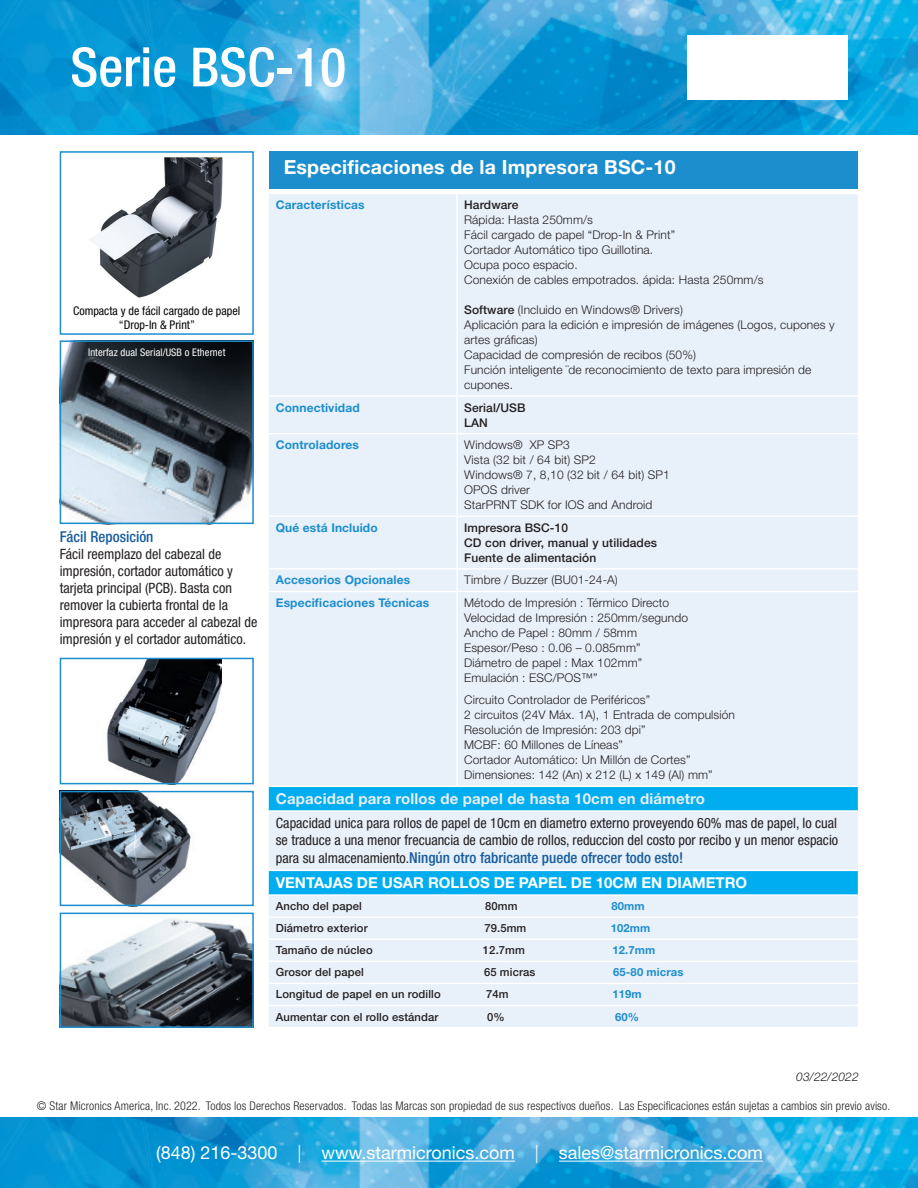
<style>
.page{position:relative;width:918px;height:1188px;background:#fff}
.page>*{position:absolute;margin:0;border:0;box-sizing:border-box;transform-origin:0 0}
.t1{font:500 condensed 54px "Helvetica Neue LT Pro";color:#fff}
.t2{font:700 19.5px "Helvetica Neue LT Std";letter-spacing:.01em;color:#fff}
.t3{font:18px "Helvetica Neue LT Std";color:#fff}
.t4{font:700 15px/24.8px "Helvetica Neue LT Std";color:#fff}
.t5{font:700 15px "Helvetica Neue LT Std";letter-spacing:.01em;color:#e8eff8}
.t6{font:500 condensed 15px "Helvetica Neue LT Pro";color:#175d9e}
.t7{font:condensed 14.25px/17.1px "Helvetica Neue LT Std";color:#231f20}
.t8{font:300 12px/15px "Helvetica Neue LT Std";letter-spacing:.01em;color:#231f20}
.t9{font:300 condensed 12px "Helvetica Neue LT Std";letter-spacing:.01em;color:#231f20}
.t10{font:700 12px "Helvetica Neue LT Std";letter-spacing:.01em;color:#1c8ece}
.t11{font:500 12px/15px "Helvetica Neue LT Std";letter-spacing:.01em;color:#231f20}
.t12{font:condensed 12px/14.4px "Helvetica Neue LT Pro";color:#040503;text-align:center}
.t13{font:italic 300 12px "Helvetica Neue LT Std";letter-spacing:.01em;color:#231f20}
.t14{font:500 11.25px "Helvetica Neue LT Std";letter-spacing:.01em;color:#231f20}
.t15{font:700 11.25px "Helvetica Neue LT Std";letter-spacing:.01em;color:#1c8ece}
.t16{font:condensed 10.5px "Helvetica Neue LT Std";letter-spacing:.01em;color:#fff}
.s1{font-weight:500}
.s2{font-weight:400;font-stretch:condensed;font-size:14.25px;color:#231f20}
.s3{font-weight:500;font-stretch:condensed;color:#175d9e}
.s4{font-weight:300}
</style>
<div class="page">
<img style="left:0;top:0;width:918px;height:135px">
<img style="left:687px;top:36px;width:161px;height:63px">
<img style="left:106px;top:661px;width:115px;height:120px">
<div style="left:60px;top:658px;width:194px;height:126px;border:2px solid #1c8ece"></div>
<img style="left:63px;top:794px;width:128px;height:109px">
<div style="left:60px;top:791px;width:194px;height:115px;border:2px solid #1c8ece"></div>
<img style="left:63px;top:918px;width:188px;height:107px">
<div style="left:60px;top:913px;width:194px;height:115px;border:2px solid #1c8ece"></div>
<img style="left:0;top:1118px;width:918px;height:70px">
<hr style="left:322px;top:1161px;width:193px;height:1px;background:#fff">
<hr style="left:559px;top:1161px;width:204px;height:1px;background:#fff">
<img style="left:63px;top:343px;width:188px;height:178px">
<div style="left:60px;top:340px;width:194px;height:184px;border:2px solid #1c8ece"></div>
<img style="left:89px;top:157px;width:134px;height:141px">
<div style="left:60px;top:151px;width:194px;height:184px;border:2px solid #1c8ece"></div>
<div style="left:269px;top:151px;width:588px;height:37px;background:#1c8ece"></div>
<div style="left:269px;top:194px;width:589px;height:833px;background:#e8f0f9"></div>
<svg style="left:269px;top:787px;width:589px;height:107px;background:#81d2f4"></svg>
<hr style="left:456px;top:194px;width:2px;height:201px;background:#fff">
<hr style="left:269px;top:395px;width:188px;height:2px;background:#fff">
<hr style="left:457px;top:395px;width:401px;height:2px;background:#fff">
<hr style="left:456px;top:397px;width:2px;height:36px;background:#fff">
<hr style="left:269px;top:433px;width:188px;height:1px;background:#fff">
<hr style="left:457px;top:433px;width:401px;height:1px;background:#fff">
<hr style="left:456px;top:434px;width:2px;height:82px;background:#fff">
<hr style="left:269px;top:516px;width:188px;height:1px;background:#fff">
<hr style="left:457px;top:516px;width:401px;height:1px;background:#fff">
<hr style="left:456px;top:517px;width:2px;height:51px;background:#fff">
<hr style="left:269px;top:568px;width:188px;height:2px;background:#fff">
<hr style="left:457px;top:568px;width:401px;height:2px;background:#fff">
<hr style="left:456px;top:570px;width:2px;height:21px;background:#fff">
<hr style="left:269px;top:591px;width:188px;height:1px;background:#fff">
<hr style="left:457px;top:591px;width:401px;height:1px;background:#fff">
<hr style="left:456px;top:592px;width:2px;height:194px;background:#fff">
<hr style="left:269px;top:786px;width:188px;height:1px;background:#fff">
<hr style="left:457px;top:786px;width:401px;height:1px;background:#fff">
<hr style="left:269px;top:810px;width:188px;height:2px;background:#fff">
<hr style="left:457px;top:810px;width:401px;height:2px;background:#fff">
<hr style="left:269px;top:870px;width:188px;height:1px;background:#fff">
<hr style="left:457px;top:870px;width:401px;height:1px;background:#fff">
<hr style="left:269px;top:894px;width:188px;height:2px;background:#fff">
<hr style="left:457px;top:894px;width:401px;height:2px;background:#fff">
<hr style="left:269px;top:916px;width:188px;height:2px;background:#fff">
<hr style="left:457px;top:916px;width:401px;height:2px;background:#fff">
<hr style="left:269px;top:939px;width:188px;height:1px;background:#fff">
<hr style="left:457px;top:939px;width:401px;height:1px;background:#fff">
<hr style="left:269px;top:961px;width:188px;height:1px;background:#fff">
<hr style="left:457px;top:961px;width:401px;height:1px;background:#fff">
<hr style="left:269px;top:983px;width:188px;height:1px;background:#fff">
<hr style="left:457px;top:983px;width:401px;height:1px;background:#fff">
<hr style="left:269px;top:1005px;width:188px;height:1px;background:#fff">
<hr style="left:457px;top:1005px;width:401px;height:1px;background:#fff">
<h1 class="t1" style="left:70px;top:35px;width:277px">Serie BSC-10</h1>
<p class="t12" style="left:73px;top:303px;width:169px">Compacta y de fácil cargado de papel “Drop-In &amp; Print”</p>
<p class="t16" style="left:88px;top:346px;width:139px">Interfaz dual Serial/USB o Ethernet</p>
<p class="t6" style="left:60px;top:527px;width:95px">Fácil Reposición</p>
<p class="t7" style="left:60px;top:545px;width:199px">Fácil reemplazo del cabezal de impresión, cortador automático y tarjeta principal (PCB). Basta con remover la cubierta frontal de la impresora para acceder al cabezal de impresión y el cortador automático.</p>
<h2 class="t2" style="left:284px;top:155px;width:393px">Especificaciones de la Impresora BSC-10</h2>
<p class="t10" style="left:276px;top:197px;width:90px">Características</p>
<p class="t11" style="left:464px;top:197px;width:56px">Hardware</p>
<p class="t8" style="left:464px;top:212px;width:301px">Rápida: Hasta 250mm/s<br>Fácil cargado de papel “Drop-In &amp; Print”<br>Cortador Automático tipo Guillotina.<br>Ocupa poco espacio.<br>Conexión de cables empotrados. ápida: Hasta 250mm/s</p>
<p class="t8" style="left:464px;top:302px;width:372px"><span class="s1">Software</span> (Incluido en Windows® Drivers)<br>Aplicación para la edición e impresión de imágenes (Logos, cupones y artes gráficas)<br>Capacidad de compresión de recibos (50%)<br>Función inteligente ¨de reconocimiento de texto para impresión de cupones.</p>
<p class="t10" style="left:276px;top:400px;width:85px">Connectividad</p>
<p class="t11" style="left:464px;top:400px;width:63px">Serial/USB<br>LAN</p>
<p class="t10" style="left:276px;top:438px;width:85px">Controladores</p>
<p class="t8" style="left:464px;top:437px;width:207px">Windows® XP SP3<br>Vista (32 bit / 64 bit) SP2<br>Windows® 7, 8,10 (32 bit / 64 bit) SP1<br>OPOS driver<br>StarPRNT SDK for IOS and Android</p>
<p class="t10" style="left:276px;top:520px;width:103px">Qué está Incluido</p>
<p class="t11" style="left:464px;top:520px;width:194px">Impresora BSC-10<br>CD con driver, manual y utilidades<br>Fuente de alimentación</p>
<p class="t10" style="left:276px;top:573px;width:136px">Accesorios Opcionales</p>
<p class="t8" style="left:464px;top:572px;width:155px">Timbre / Buzzer (BU01-24-A)</p>
<p class="t10" style="left:276px;top:595px;width:155px">Especificaciones Técnicas</p>
<p class="t8" style="left:464px;top:595px;width:225px">Método de Impresión : Térmico Directo<br>Velocidad de Impresión : 250mm/segundo<br>Ancho de Papel : 80mm / 58mm<br>Espesor/Peso : 0.06 – 0.085mm”<br>Diámetro de papel : Max 102mm”<br>Emulación : ESC/POS™”</p>
<p class="t8" style="left:464px;top:692px;width:272px">Circuito Controlador de Periféricos”<br>2 circuitos (24V Máx. 1A), 1 Entrada de compulsión Resolución de Impresión: 203 dpi”<br>MCBF: 60 Millones de Líneas”<br>Cortador Automático: Un Millón de Cortes” Dimensiones: 142 (An) x 212 (L) x 149 (Al) mm”</p>
<p class="t5" style="left:276px;top:789px;width:431px">Capacidad para rollos de papel de hasta 10cm en diámetro</p>
<p class="t7" style="left:276px;top:815px;width:564px">Capacidad unica para rollos de papel de 10cm en diametro externo proveyendo 60% mas de papel, lo cual se traduce a una menor frecuancia de cambio de rollos, reduccion del costo por recibo y un menor espacio</p>
<p class="t4" style="left:276px;top:845px;width:473px"><span class="s2">para su almacenamiento.</span><span class="s3">Ningún otro fabricante puede ofrecer todo esto!<br></span>VENTAJAS DE USAR ROLLOS DE PAPEL DE 10CM EN DIAMETRO</p>
<p class="t14" style="left:276px;top:899px;width:87px">Ancho del papel</p>
<p class="t14" style="left:485px;top:899px;width:34px">80mm</p>
<p class="t15" style="left:612px;top:899px;width:35px">80mm</p>
<p class="t14" style="left:276px;top:922px;width:93px">Diámetro exterior</p>
<p class="t14" style="left:484px;top:922px;width:44px">79.5mm</p>
<p class="t15" style="left:611px;top:921px;width:41px">102mm</p>
<p class="t14" style="left:276px;top:944px;width:98px">Tamaño de núcleo</p>
<p class="t14" style="left:483px;top:944px;width:44px">12.7mm</p>
<p class="t15" style="left:613px;top:943px;width:44px">12.7mm</p>
<p class="t14" style="left:276px;top:966px;width:90px">Grosor del papel</p>
<p class="t14" style="left:484px;top:966px;width:53px">65 micras</p>
<p class="t15" style="left:613px;top:965px;width:72px">65-80 micras</p>
<p class="t14" style="left:276px;top:988px;width:166px">Longitud de papel en un rodillo</p>
<p class="t14" style="left:486px;top:988px;width:24px">74m</p>
<p class="t15" style="left:612px;top:987px;width:31px">119m</p>
<p class="t14" style="left:276px;top:1010px;width:164px">Aumentar con el rollo estándar</p>
<p class="t14" style="left:487px;top:1010px;width:19px">0%</p>
<p class="t15" style="left:615px;top:1010px;width:25px">60%</p>
<p class="t13" style="left:796px;top:1070px;width:64px">03/22/2022</p>
<p class="t9" style="left:37px;top:1099px;width:855px">© Star Micronics America, Inc. 2022. Todos los Derechos Reservados. Todas las Marcas son propiedad de sus respectivos dueños. Las Especificaciones están sujetas a cambios sin previo aviso.</p>
<h3 class="t3" style="left:156px;top:1142px;width:608px">(848) 216-3300 <span class="s4">|</span> www.starmicronics.com <span class="s4">|</span> sales@starmicronics.com</h3>
</div>
